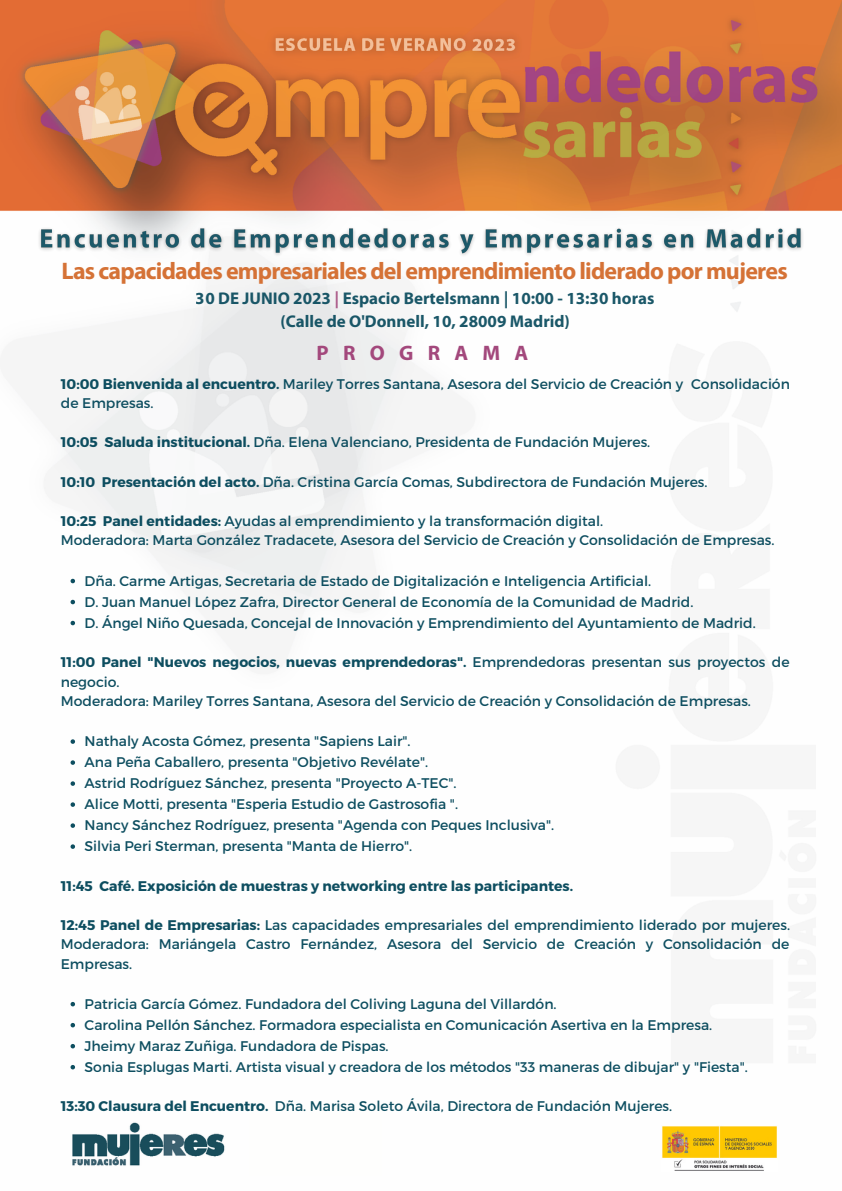
<style>
.page{position:relative;width:842px;height:1191px;background:#fff}
.page>*{position:absolute;margin:0;border:0;box-sizing:border-box;transform-origin:0 0}
.t1{font:700 24px "Myriad Pro";letter-spacing:-.035em;color:#d57236}
.t2{font:700 21px "Myriad Pro";letter-spacing:.68em;color:#a3487c}
.t3{font:700 17px/23.2px "Myriad Pro";color:#004457;text-align:center}
.t4{font:14px/21px "Montserrat";color:#004457}
.t5{font:700 14px "Montserrat";color:#004457}
.s1{color:#a3487c}
.s2{font-weight:700}
</style>
<div class="page">
<img style="left:0;top:0;width:842px;height:1166px">
<div style="left:249px;top:1106px;width:133px;height:69px;background:#fefefd"></div>
<img style="left:33px;top:221px;width:778px;height:41px">
<img style="left:661px;top:1125px;width:117px;height:46px">
<svg style="left:71px;top:578px;width:4px;height:5px"></svg>
<svg style="left:71px;top:599px;width:4px;height:5px"></svg>
<svg style="left:71px;top:620px;width:4px;height:5px"></svg>
<svg style="left:71px;top:739px;width:4px;height:4px"></svg>
<svg style="left:71px;top:760px;width:4px;height:4px"></svg>
<svg style="left:71px;top:781px;width:4px;height:4px"></svg>
<svg style="left:71px;top:802px;width:4px;height:4px"></svg>
<svg style="left:71px;top:823px;width:4px;height:4px"></svg>
<svg style="left:71px;top:844px;width:4px;height:4px"></svg>
<svg style="left:71px;top:1001px;width:4px;height:5px"></svg>
<svg style="left:71px;top:1022px;width:4px;height:5px"></svg>
<svg style="left:71px;top:1043px;width:4px;height:5px"></svg>
<svg style="left:71px;top:1064px;width:4px;height:5px"></svg>
<p class="t1" style="left:62px;top:261px;width:728px">Las capacidades empresariales del emprendimiento liderado por mujeres</p>
<p class="t3" style="left:196px;top:287px;width:460px">30 DE JUNIO 2023 <span class="s1">|</span> Espacio Bertelsmann | 10:00 - 13:30 horas (Calle de O'Donnell, 10, 28009 Madrid)</p>
<p class="t2" style="left:317px;top:344px;width:213px">PROGRAMA</p>
<p class="t4" style="left:61px;top:373px;width:731px;line-height:19.5px"><span class="s2">10:00 Bienvenida al encuentro.</span> Mariley Torres Santana, Asesora del Servicio de Creación y Consolidación de Empresas.</p>
<p class="t4" style="left:61px;top:431px;width:591px"><span class="s2">10:05 Saluda institucional.</span> Dña. Elena Valenciano, Presidenta de Fundación Mujeres.</p>
<p class="t4" style="left:61px;top:470px;width:648px"><span class="s2">10:10 Presentación del acto.</span> Dña. Cristina García Comas, Subdirectora de Fundación Mujeres.</p>
<p class="t4" style="left:61px;top:510px;width:715px;line-height:19.5px"><span class="s2">10:25 Panel entidades:</span> Ayudas al emprendimiento y la transformación digital.<br>Moderadora: Marta González Tradacete, Asesora del Servicio de Creación y Consolidación de Empresas.</p>
<p class="t4" style="left:85px;top:569px;width:673px">Dña. Carme Artigas, Secretaria de Estado de Digitalización e Inteligencia Artificial.<br>D. Juan Manuel López Zafra, Director General de Economía de la Comunidad de Madrid.<br>D. Ángel Niño Quesada, Concejal de Innovación y Emprendimiento del Ayuntamiento de Madrid.</p>
<p class="t4" style="left:61px;top:651px;width:730px;line-height:19.5px"><span class="s2">11:00 Panel "Nuevos negocios, nuevas emprendedoras".</span> Emprendedoras presentan sus proyectos de negocio.<br>Moderadora: Mariley Torres Santana, Asesora del Servicio de Creación y Consolidación de Empresas.</p>
<p class="t4" style="left:85px;top:729px;width:471px">Nathaly Acosta Gómez, presenta "Sapiens Lair".<br>Ana Peña Caballero, presenta "Objetivo Revélate".<br>Astrid Rodríguez Sánchez, presenta "Proyecto A-TEC".<br>Alice Motti, presenta "Esperia Estudio de Gastrosofia ".<br>Nancy Sánchez Rodríguez, presenta "Agenda con Peques Inclusiva".<br>Silvia Peri Sterman, presenta "Manta de Hierro".</p>
<p class="t5" style="left:61px;top:876px;width:514px">11:45 Café. Exposición de muestras y networking entre las participantes.</p>
<p class="t4" style="left:61px;top:914px;width:731px;line-height:19.5px;text-align:justify"><span class="s2">12:45 Panel de Empresarias:</span> Las capacidades empresariales del emprendimiento liderado por mujeres.<br>Moderadora: Mariángela Castro Fernández, Asesora del Servicio de Creación y Consolidación de Empresas.</p>
<p class="t4" style="left:85px;top:992px;width:665px">Patricia García Gómez. Fundadora del Coliving Laguna del Villardón.<br>Carolina Pellón Sánchez. Formadora especialista en Comunicación Asertiva en la Empresa.<br>Jheimy Maraz Zuñiga. Fundadora de Pispas.<br>Sonia Esplugas Marti. Artista visual y creadora de los métodos "33 maneras de dibujar" y "Fiesta".</p>
<p class="t4" style="left:61px;top:1095px;width:613px"><span class="s2">13:30 Clausura del Encuentro.</span> Dña. Marisa Soleto Ávila, Directora de Fundación Mujeres.</p>
</div>
